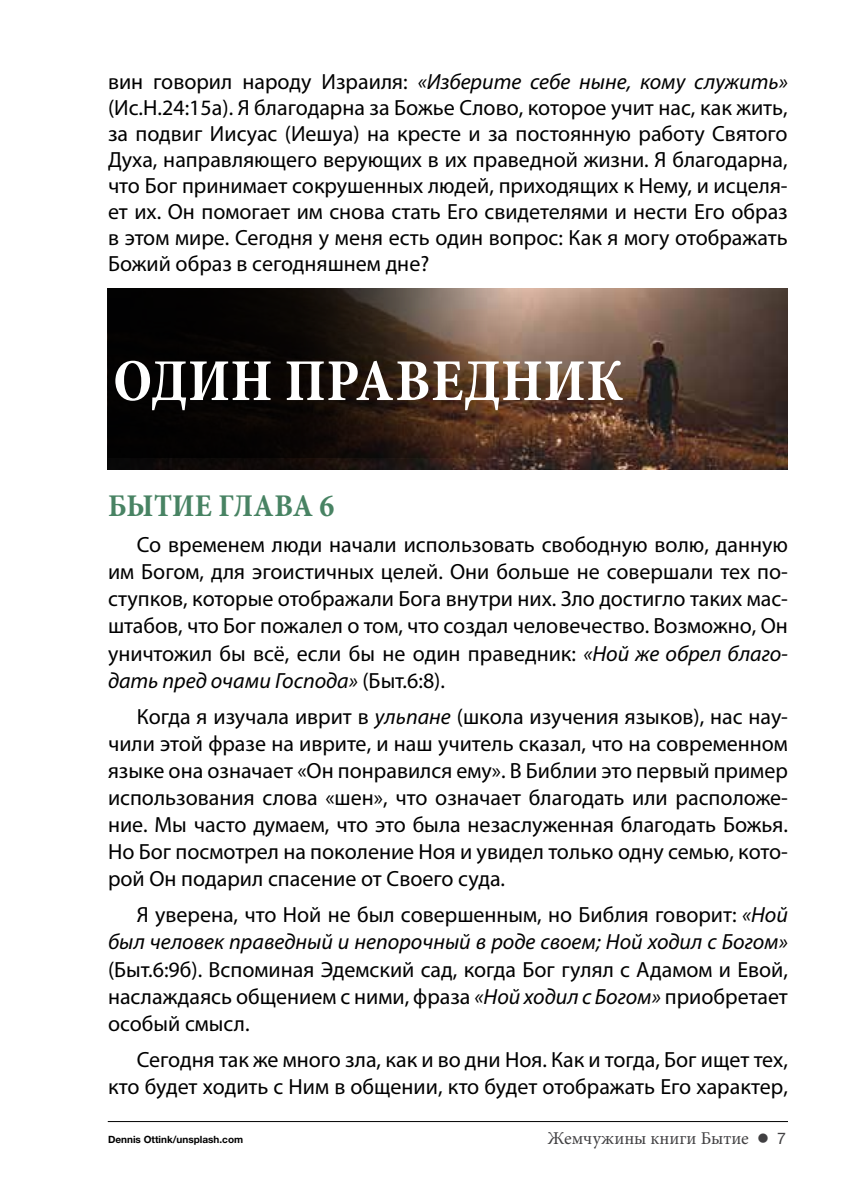
<style>
.page{position:relative;width:842px;height:1191px;background:#fff}
.page>*{position:absolute;margin:0;border:0;box-sizing:border-box;transform-origin:0 0}
.t1{font:700 condensed 60px "Minion Pro";letter-spacing:.01em;color:#fff}
.t2{font:700 condensed 32px "Minion Pro";letter-spacing:.01em;color:#488363}
.t3{font:22px/27px "Myriad Pro";color:#000;text-align:justify}
.t4{font:italic 22px/27px "Myriad Pro";color:#000;text-align:right}
.t5{font:18px "Minion Pro";color:#414042}
.t6{font:700 10px "Helvetica Neue LT Std";color:#000}
.s1{font-style:italic}
.s2{font-style:normal}
.s3{font-family:"Helvetica Neue LT Std";font-size:16px}
</style>
<div class="page">
<hr style="left:108px;top:1121px;width:680px;height:1px;background:#000">
<img style="left:500px;top:288px;width:288px;height:181px">
<svg style="left:500px;top:288px;width:36px;height:169px;background:#84634f"></svg>
<svg style="left:108px;top:288px;width:392px;height:181px;background:#231912"></svg>
<p class="t3" style="left:108px;top:68px;width:681px;line-height:26px">вин говорил народу Израиля: <span class="s1">«Изберите себе ныне, кому служить» </span>(Ис.Н.24:15а). Я благодарна за Божье Слово, которое учит нас, как жить, за подвиг Иисуас (Иешуа) на кресте и за постоянную работу Святого Духа, направляющего верующих в их праведной жизни. Я благодарна, что Бог принимает сокрушенных людей, приходящих к Нему, и исцеля&shy;ет их. Он помогает им снова стать Его свидетелями и нести Его образ в этом мире. Сегодня у меня есть один вопрос: Как я могу отображать Божий образ в сегодняшнем дне?</p>
<h1 class="t1" style="left:113px;top:339px;width:512px">ОДИН ПРАВЕДНИК</h1>
<h2 class="t2" style="left:108px;top:484px;width:228px">БЫТИЕ ГЛАВА 6</h2>
<p class="t3" style="left:108px;top:531px;width:681px;text-indent:29px">Со временем люди начали использовать свободную волю, данную им Богом, для эгоистичных целей. Они больше не совершали тех по&shy;ступков, которые отображали Бога внутри них. Зло достигло таких мас&shy;штабов, что Бог пожалел о том, что создал человечество. Возможно, Он уничтожил бы всё, если бы не один праведник: <span class="s1">«Ной же обрел благо&shy;дать пред очами Господа»</span> (Быт.6:8).</p>
<p class="t3" style="left:108px;top:702px;width:681px;text-indent:29px">Когда я изучала иврит в <span class="s1">ульпане</span> (школа изучения языков), нас нау&shy;чили этой фразе на иврите, и наш учитель сказал, что на современном языке она означает «Он понравился ему». В Библии это первый пример использования слова «шен», что означает благодать или расположе&shy;ние. Мы часто думаем, что это была незаслуженная благодать Божья.<br>Но Бог посмотрел на поколение Ноя и увидел только одну семью, кото&shy;рой Он подарил спасение от Своего суда.</p>
<p class="t4" style="left:108px;top:901px;width:681px"><span class="s2">Я уверена, что Ной не был совершенным, но Библия говорит:</span> «Ной был человек праведный и непорочный в роде своем; Ной ходил с Богом»</p>
<p class="t3" style="left:108px;top:955px;width:681px">(Быт.6:9б). Вспоминая Эдемский сад, когда Бог гулял с Адамом и Евой, наслаждаясь общением с ними, фраза <span class="s1">«Ной ходил с Богом»</span> приобретает особый смысл.</p>
<p class="t3" style="left:108px;top:1045px;width:681px;text-align:right">Сегодня так же много зла, как и во дни Ноя. Как и тогда, Бог ищет тех, кто будет ходить с Ним в общении, кто будет отображать Его характер,</p>
<p class="t6" style="left:108px;top:1133px;width:137px">Dennis Ottink/unsplash.com</p>
<p class="t5" style="left:547px;top:1126px;width:240px">Жемчужины книги Бытие ● <span class="s3">7</span></p>
</div>
